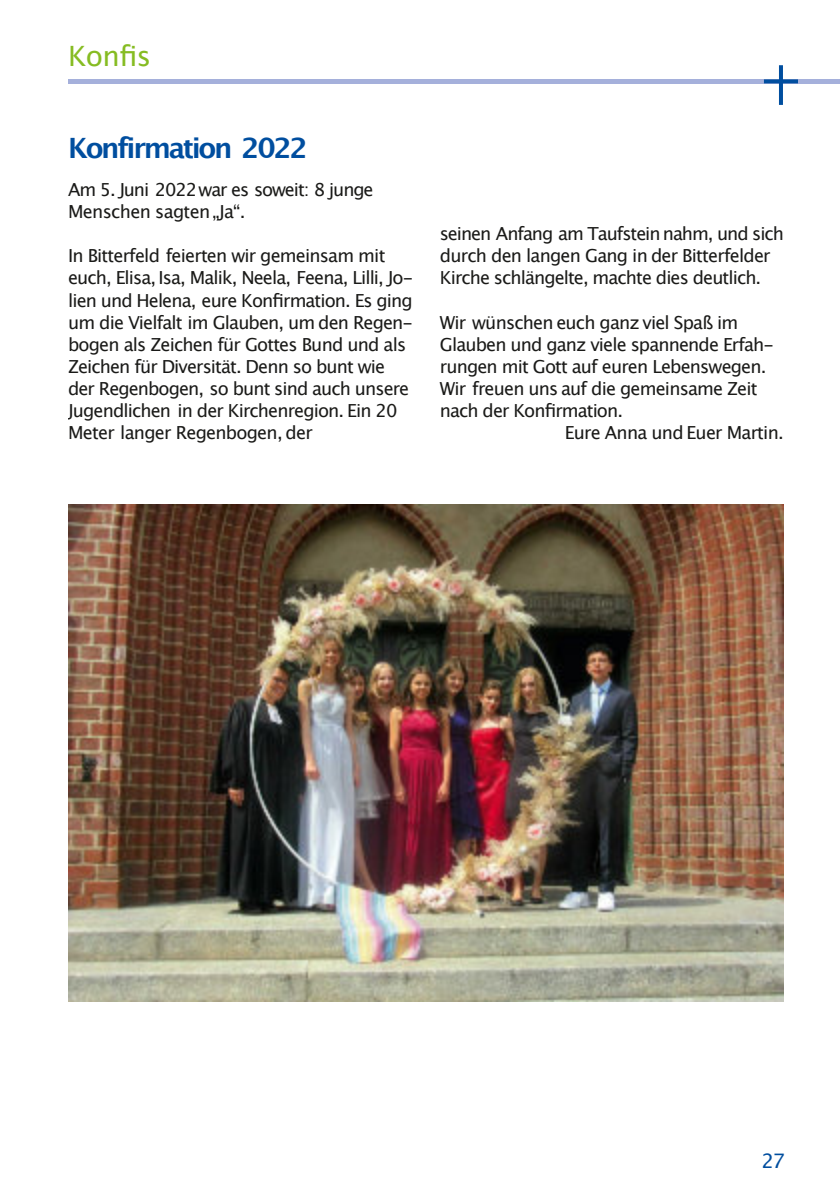
<style>
.page{position:relative;width:840px;height:1191px;background:#fff}
.page>*{position:absolute;margin:0;border:0;box-sizing:border-box;transform-origin:0 0}
.t1{font:700 28px "Lucida Grande";letter-spacing:-.085em;color:#004e9f}
.t2{font:28px "Lucida Grande";color:#86bc22}
.t3{font:20px "Lucida Grande";color:#004e9f}
.t4{font:18px/22px "Lucida Grande";letter-spacing:-.05em;color:#1a1a18}
</style>
<div class="page">
<img style="left:68px;top:504px;width:714px;height:497px">
<hr style="left:68px;top:79px;width:771px;height:4px;background:#a5b0db">
<svg style="left:778px;top:65px;width:4px;height:40px"></svg>
<svg style="left:764px;top:79px;width:33px;height:4px"></svg>
<h1 class="t2" style="left:68px;top:44px;width:85px">Konfis</h1>
<h1 class="t1" style="left:68px;top:136px;width:241px">Konfirmation 2022</h1>
<p class="t4" style="left:68px;top:180px;width:307px">Am 5. Juni 2022war es soweit: 8 junge<br>Menschen sagten „Ja“.</p>
<p class="t4" style="left:68px;top:246px;width:346px">In Bitterfeld feierten wir gemeinsam mit euch, Elisa, Isa, Malik, Neela, Feena, Lilli, Jo&shy;lien und Helena, eure Konfirmation. Es ging um die Vielfalt im Glauben, um den Regen&shy;bogen als Zeichen für Gottes Bund und als Zeichen für Diversität. Denn so bunt wie der Regenbogen, so bunt sind auch unsere Jugendlichen in der Kirchenregion. Ein 20<br>Meter langer Regenbogen, der</p>
<p class="t4" style="left:439px;top:224px;width:345px">seinen Anfang am Taufstein nahm, und sich durch den langen Gang in der Bitterfelder<br>Kirche schlängelte, machte dies deutlich.</p>
<p class="t4" style="left:439px;top:312px;width:300px">Wir wünschen euch ganz viel Spaß im</p>
<p class="t4" style="left:439px;top:334px;width:335px">Glauben und ganz viele spannende Erfah-</p>
<p class="t4" style="left:439px;top:356px;width:328px">rungen mit Gott auf euren Lebenswegen.</p>
<p class="t4" style="left:439px;top:378px;width:319px">Wir freuen uns auf die gemeinsame Zeit</p>
<p class="t4" style="left:439px;top:400px;width:185px">nach der Konfirmation.</p>
<p class="t4" style="left:564px;top:422px;width:220px">Eure Anna und Euer Martin.</p>
<p class="t3" style="left:761px;top:1152px;width:25px">27</p>
</div>
